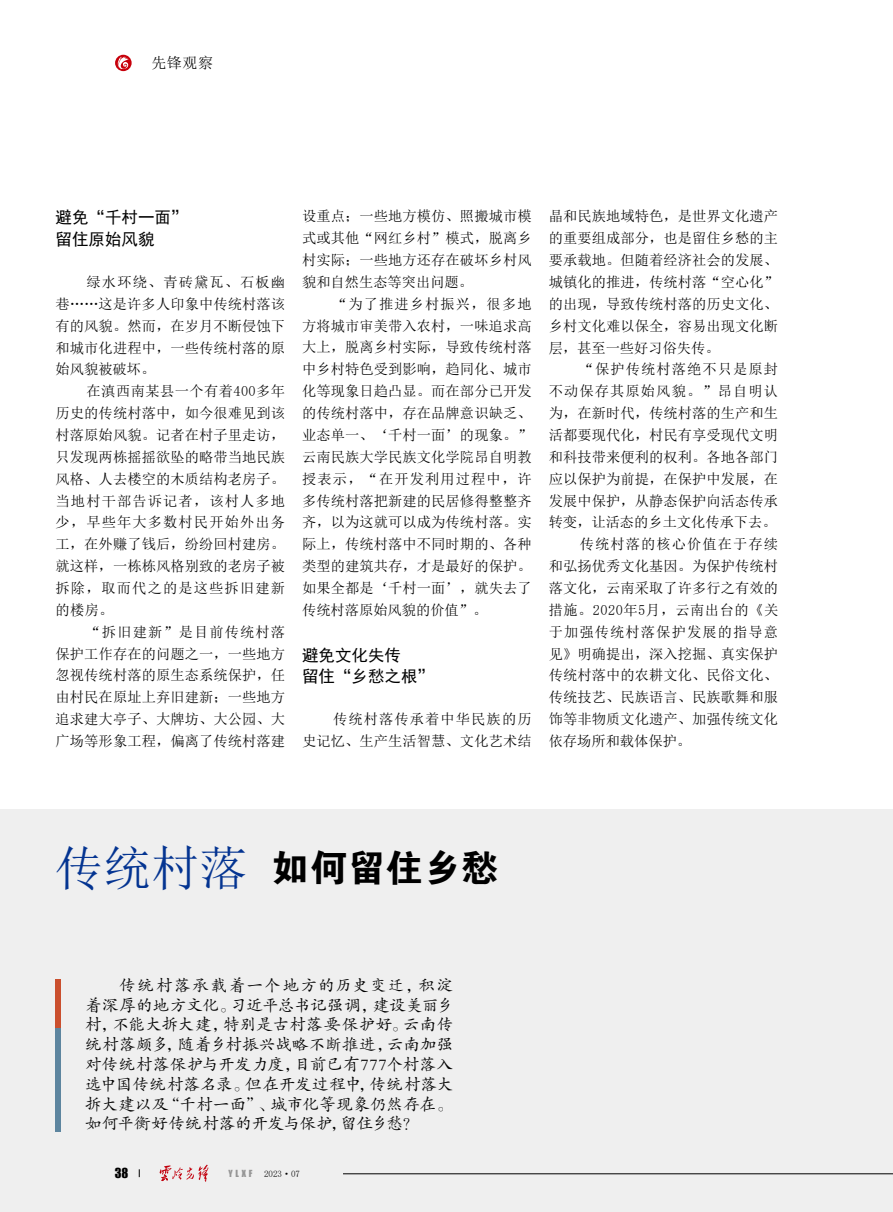
<style>
.page{position:relative;width:893px;height:1212px;background:#fff}
.page>*{position:absolute;margin:0;border:0;box-sizing:border-box;transform-origin:0 0}
.t1{font:37.5px "FZDHTK GBK1 0";letter-spacing:.005em;color:#000}
.t2{font:16.5px/19.8px "FZKTK GBK1 0";letter-spacing:.005em;color:#000;text-align:justify}
.t3{font:16.5px/21.9px "Sim Hei";color:#000}
.t4{font:15px "Sim Sun";color:#000}
.t5{font:14.25px/21.9px "Sim Sun";letter-spacing:.005em;color:#000;text-align:justify}
.t6{font:14.25px/21.9px "Sim Sun";letter-spacing:.075em;color:#000;text-align:right}
.t7{font:14.25px "Sim Sun";letter-spacing:.08em;color:#000}
.t8{font:14.25px "Sim Sun";letter-spacing:.035em;color:#000}
.t9{font:12.75px "Impact";color:#000}
.t10{font:9px "Sim Sun";color:#000}
.t11{font:9px "Impact";color:#9fa0a0}
.s1{font-family:"Sim Sun";font-size:48px;color:#043491}
</style>
<div class="page">
<svg style="left:115px;top:55px;width:17px;height:16px"></svg>
<svg style="left:116px;top:57px;width:13px;height:14px"></svg>
<div style="left:0;top:809px;width:893px;height:403px;background:#efefef"></div>
<div style="left:55px;top:1027px;width:6px;height:105px;background:#5d859f"></div>
<div style="left:55px;top:979px;width:6px;height:48px;background:#ca4f2e"></div>
<p class="t4" style="left:151px;top:55px;width:63px">先锋观察</p>
<p class="t3" style="left:56px;top:206px;width:134px">避免“千村一面”留住原始风貌</p>
<p class="t5" style="left:56px;top:271px;width:231px;text-indent:31px">绿水环绕、青砖黛瓦、石板幽巷……这是许多人印象中传统村落该有的风貌。然而，在岁月不断侵蚀下和城市化进程中，一些传统村落的原始风貌被破坏。</p>
<p class="t5" style="left:56px;top:380px;width:231px;text-indent:31px">在滇西南某县一个有着400多年历史的传统村落中，如今很难见到该村落原始风貌。记者在村子里走访，只发现两栋摇摇欲坠的略带当地民族风格、人去楼空的木质结构老房子。当地村干部告诉记者，该村人多地少，早些年大多数村民开始外出务工，在外赚了钱后，纷纷回村建房。就这样，一栋栋风格别致的老房子被拆除，取而代之的是这些拆旧建新的楼房。</p>
<p class="t5" style="left:56px;top:621px;width:231px;text-indent:31px">“拆旧建新”是目前传统村落保护工作存在的问题之一，一些地方忽视传统村落的原生态系统保护，任由村民在原址上弃旧建新；一些地方追求建大亭子、大牌坊、大公园、大广场等形象工程，偏离了传统村落建</p>
<p class="t5" style="left:302px;top:205px;width:231px">设重点；一些地方模仿、照搬城市模式或其他“网红乡村”模式，脱离乡村实际；一些地方还存在破坏乡村风貌和自然生态等突出问题。</p>
<p class="t5" style="left:302px;top:293px;width:231px;text-indent:31px">“为了推进乡村振兴，很多地方将城市审美带入农村，一味追求高大上，脱离乡村实际，导致传统村落中乡村特色受到影响，趋同化、城市化等现象日趋凸显。而在部分已开发的传统村落中，存在品牌意识缺乏、业态单一、‘千村一面’的现象。”云南民族大学民族文化学院昂自明教授表示，“在开发利用过程中，许多传统村落把新建的民居修得整整齐齐，以为这就可以成为传统村落。实际上，传统村落中不同时期的、各种类型的建筑共存，才是最好的保护。如果全都是‘千村一面’，就失去了传统村落原始风貌的价值”。</p>
<p class="t3" style="left:302px;top:644px;width:134px">避免文化失传<br>留住“乡愁之根”</p>
<p class="t6" style="left:302px;top:708px;width:231px">传统村落传承着中华民族的历<br>史记忆、生产生活智慧、文化艺术结</p>
<p class="t5" style="left:549px;top:205px;width:231px">晶和民族地域特色，是世界文化遗产的重要组成部分，也是留住乡愁的主要承载地。但随着经济社会的发展、城镇化的推进，传统村落“空心化”的出现，导致传统村落的历史文化、乡村文化难以保全，容易出现文化断层，甚至一些好习俗失传。</p>
<p class="t6" style="left:580px;top:358px;width:200px">“保护传统村落绝不只是原封</p>
<p class="t7" style="left:549px;top:384px;width:231px">不动保存其原始风貌。”昂自明认</p>
<p class="t5" style="left:549px;top:402px;width:231px">为，在新时代，传统村落的生产和生</p>
<p class="t5" style="left:549px;top:424px;width:231px">活都要现代化，村民有享受现代文明</p>
<p class="t5" style="left:549px;top:446px;width:231px">和科技带来便利的权利。各地各部门</p>
<p class="t5" style="left:549px;top:468px;width:231px">应以保护为前提，在保护中发展，在</p>
<p class="t5" style="left:549px;top:489px;width:231px">发展中保护，从静态保护向活态传承</p>
<p class="t5" style="left:549px;top:511px;width:229px">转变，让活态的乡土文化传承下去。</p>
<p class="t6" style="left:580px;top:533px;width:200px">传统村落的核心价值在于存续</p>
<p class="t5" style="left:549px;top:555px;width:231px">和弘扬优秀文化基因。为保护传统村</p>
<p class="t5" style="left:549px;top:577px;width:231px">落文化，云南采取了许多行之有效的</p>
<p class="t8" style="left:549px;top:603px;width:231px">措施。2020年5月，云南出台的《关</p>
<p class="t7" style="left:549px;top:624px;width:231px">于加强传统村落保护发展的指导意</p>
<p class="t5" style="left:549px;top:642px;width:231px">见》明确提出，深入挖掘、真实保护</p>
<p class="t5" style="left:549px;top:664px;width:231px">传统村落中的农耕文化、民俗文化、</p>
<p class="t5" style="left:549px;top:686px;width:231px">传统技艺、民族语言、民族歌舞和服</p>
<p class="t5" style="left:549px;top:708px;width:231px">饰等非物质文化遗产、加强传统文化</p>
<p class="t5" style="left:549px;top:730px;width:144px">依存场所和载体保护。</p>
<h1 class="t1" style="left:55px;top:848px;width:445px"><span class="s1">传统村落</span> 如何留住乡愁</h1>
<p class="t2" style="left:85px;top:975px;width:370px;text-indent:34px">传统村落承载着一个地方的历史变迁，积淀着深厚的地方文化。习近平总书记强调，建设美丽乡村，不能大拆大建，特别是古村落要保护好。云南传统村落颇多，随着乡村振兴战略不断推进，云南加强对传统村落保护与开发力度，目前已有777个村落入选中国传统村落名录。但在开发过程中，传统村落大拆大建以及“千村一面”、城市化等现象仍然存在。如何平衡好传统村落的开发与保护，留住乡愁？</p>
<p class="t9" style="left:115px;top:1163px;width:15px">38</p>
<p class="t11" style="left:228px;top:1167px;width:25px">YLXF</p>
<p class="t10" style="left:264px;top:1169px;width:37px">2023·07</p>
</div>
